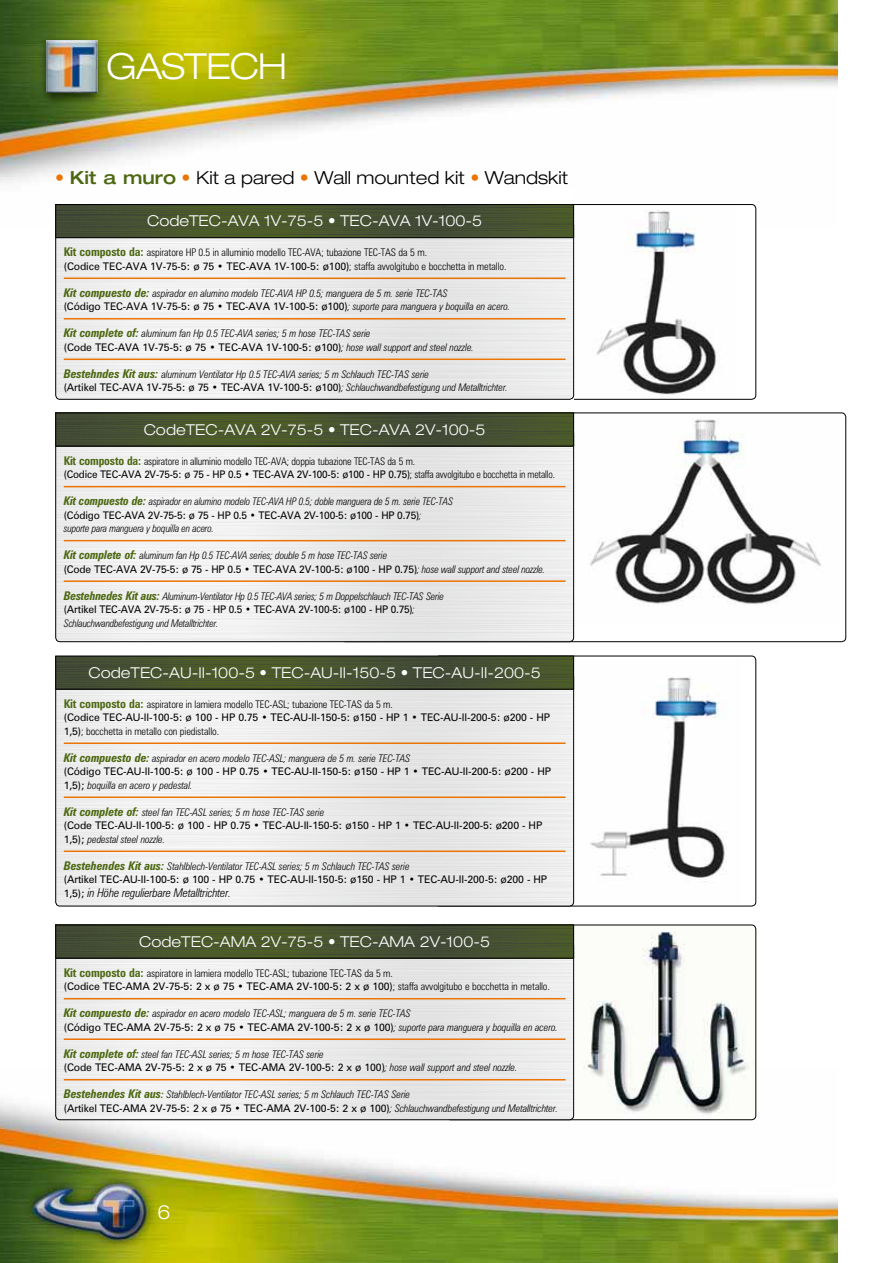
<style>
.page{position:relative;width:893px;height:1263px;background:#fff}
.page>*{position:absolute;margin:0;border:0;box-sizing:border-box;transform-origin:0 0}
.t1{font:300 expanded 36px "Ford";letter-spacing:-.025em;color:#fff}
.t2{font:300 expanded 19.5px "Ford";color:#fff}
.t3{font:300 expanded 18px "Ford";color:#000}
.t4{font:300 expanded 15px "Ford";color:#fff}
.t5{font:italic 300 condensed 12px "Zurich BT";letter-spacing:-.015em;color:#000}
.t6{font:italic 300 condensed 10.5px/13.5px "Zurich BT";letter-spacing:-.01em;color:#000}
.t7{font:300 condensed 10.5px/13.5px "Zurich BT";letter-spacing:-.01em;color:#000}
.t8{font:10.5px/13.5px "Zurich BT";letter-spacing:-.01em;color:#000}
.s1{color:#ec7405}
.s2{font-weight:500;color:#4d6811}
.s3{font-weight:700;font-size:12px;color:#4d6811}
.s4{font-weight:400;font-stretch:normal}
.s5{font-weight:400;font-style:normal;font-stretch:normal}
.s6{font-weight:700;font-style:italic;font-stretch:condensed;font-size:12px;color:#4d6811}
.s7{font-weight:300;font-style:italic;font-stretch:condensed}
.s8{font-weight:400;font-style:normal;font-stretch:normal;font-size:10.5px}
.s9{font-weight:700;color:#4d6811}
</style>
<div class="page">
<img style="left:0;top:0;width:838px;height:226px">
<img style="left:47px;top:40px;width:50px;height:52px">
<img style="left:0;top:1071px;width:838px;height:192px">
<div style="left:446px;top:205px;width:310px;height:194px;background:#fff;border-radius:4px"></div>
<img style="left:596px;top:210px;width:120px;height:185px">
<div style="left:360px;top:189px;width:214px;height:234px;background:#fff"></div>
<img style="left:57px;top:238px;width:515px;height:160px">
<img style="left:57px;top:206px;width:515px;height:30px">
<div style="left:55px;top:204px;width:519px;height:34px;border:1px solid #000"></div>
<hr style="left:64px;top:277px;width:502px;height:2px;background:#ec7405">
<hr style="left:64px;top:318px;width:502px;height:1px;background:#ec7405">
<hr style="left:64px;top:358px;width:502px;height:2px;background:#ec7405">
<img style="left:574px;top:926px;width:182px;height:194px">
<img style="left:56px;top:958px;width:518px;height:162px">
<img style="left:57px;top:926px;width:515px;height:30px">
<div style="left:55px;top:924px;width:519px;height:34px;border:1px solid #000"></div>
<hr style="left:64px;top:998px;width:502px;height:1px;background:#ec7405">
<hr style="left:64px;top:1038px;width:502px;height:2px;background:#ec7405">
<hr style="left:64px;top:1079px;width:502px;height:1px;background:#ec7405">
<img style="left:574px;top:658px;width:151px;height:245px">
<img style="left:56px;top:690px;width:518px;height:216px">
<img style="left:57px;top:658px;width:515px;height:30px">
<div style="left:55px;top:656px;width:519px;height:34px;border:1px solid #000"></div>
<hr style="left:64px;top:742px;width:502px;height:2px;background:#ec7405">
<hr style="left:64px;top:796px;width:502px;height:2px;background:#ec7405">
<hr style="left:64px;top:850px;width:502px;height:2px;background:#ec7405">
<img style="left:574px;top:414px;width:248px;height:209px">
<img style="left:57px;top:446px;width:517px;height:196px">
<img style="left:57px;top:414px;width:515px;height:30px">
<div style="left:55px;top:412px;width:519px;height:34px;border:1px solid #000"></div>
<hr style="left:64px;top:486px;width:502px;height:1px;background:#ec7405">
<hr style="left:64px;top:540px;width:502px;height:1px;background:#ec7405">
<hr style="left:64px;top:580px;width:502px;height:2px;background:#ec7405">
<h1 class="t1" style="left:106px;top:45px;width:182px">GASTECH</h1>
<h3 class="t3" style="left:55px;top:167px;width:514px"><span class="s1">•</span> <span class="s2">Kit a muro</span> <span class="s1">•</span> Kit a pared <span class="s1">•</span> Wall mounted kit <span class="s1">•</span> Wandskit</h3>
<h3 class="t4" style="left:147px;top:212px;width:337px">CodeTEC-AVA 1V-75-5 • TEC-AVA 1V-100-5</h3>
<p class="t7" style="left:64px;top:246px;width:444px"><span class="s3">Kit composto da:</span> aspiratore HP 0.5 in alluminio modello TEC-AVA; tubazione TEC-TAS da 5 m.<br><span class="s4">(Codice TEC-AVA 1V-75-5: ø 75 • TEC-AVA 1V-100-5: ø100)</span>; staffa avvolgitubo e bocchetta in metallo.</p>
<p class="t6" style="left:64px;top:286px;width:448px"><span class="s3">Kit compuesto de:</span> aspirador en alumino modelo TEC-AVA HP 0.5; manguera de 5 m. serie TEC-TAS<br><span class="s5">(Código TEC-AVA 1V-75-5: ø 75 • TEC-AVA 1V-100-5: ø100)</span>; suporte para manguera y boquilla en acero.</p>
<p class="t6" style="left:64px;top:327px;width:412px"><span class="s3">Kit complete of:</span> aluminum fan Hp 0.5 TEC-AVA series; 5 m hose TEC-TAS serie<br><span class="s5">(Code TEC-AVA 1V-75-5: ø 75 • TEC-AVA 1V-100-5: ø100)</span>; hose wall support and steel nozzle.</p>
<p class="t6" style="left:64px;top:367px;width:446px"><span class="s3">Bestehndes Kit aus:</span> aluminum Ventilator Hp 0.5 TEC-AVA series; 5 m Schlauch TEC-TAS serie<br><span class="s5">(Artikel TEC-AVA 1V-75-5: ø 75 • TEC-AVA 1V-100-5: ø100)</span>; Schlauchwandbefestigung und Metalltrichter.</p>
<h3 class="t4" style="left:144px;top:420px;width:343px">CodeTEC-AVA 2V-75-5 • TEC-AVA 2V-100-5</h3>
<p class="t7" style="left:64px;top:454px;width:493px"><span class="s3">Kit composto da:</span> aspiratore in alluminio modello TEC-AVA; doppia tubazione TEC-TAS da 5 m.<br><span class="s4">(Codice TEC-AVA 2V-75-5: ø 75 - HP 0.5 • TEC-AVA 2V-100-5: ø100 - HP 0.75)</span>; staffa avvolgitubo e bocchetta in metallo.</p>
<p class="t6" style="left:64px;top:495px;width:391px"><span class="s3">Kit compuesto de:</span> aspirador en alumino modelo TEC-AVA HP 0.5; doble manguera de 5 m. serie TEC-TAS <span class="s5">(Código TEC-AVA 2V-75-5: ø 75 - HP 0.5 • TEC-AVA 2V-100-5: ø100 - HP 0.75)</span>;<br>suporte para manguera y boquilla en acero.</p>
<p class="t6" style="left:64px;top:549px;width:483px"><span class="s3">Kit complete of:</span> aluminum fan Hp 0.5 TEC-AVA series; double 5 m hose TEC-TAS serie<br><span class="s5">(Code TEC-AVA 2V-75-5: ø 75 - HP 0.5 • TEC-AVA 2V-100-5: ø100 - HP 0.75)</span>; hose wall support and steel nozzle.</p>
<p class="t6" style="left:64px;top:589px;width:382px"><span class="s3">Bestehnedes Kit aus:</span> Aluminum-Ventilator Hp 0.5 TEC-AVA series; 5 m Doppelschlauch TEC-TAS Serie <span class="s5">(Artikel TEC-AVA 2V-75-5: ø 75 - HP 0.5 • TEC-AVA 2V-100-5: ø100 - HP 0.75)</span>;<br>Schlauchwandbefestigung und Metalltrichter.</p>
<h3 class="t4" style="left:89px;top:664px;width:454px">CodeTEC-AU-II-100-5 • TEC-AU-II-150-5 • TEC-AU-II-200-5</h3>
<p class="t7" style="left:64px;top:697px;width:488px"><span class="s3">Kit composto da:</span> aspiratore in lamiera modello TEC-ASL; tubazione TEC-TAS da 5 m.<br><span class="s4">(Codice TEC-AU-II-100-5: ø 100 - HP 0.75 • TEC-AU-II-150-5: ø150 - HP 1 • TEC-AU-II-200-5: ø200 - HP<br>1,5)</span>; bocchetta in metallo con piedistallo.</p>
<p class="t8" style="left:64px;top:751px;width:489px"><span class="s6">Kit compuesto de:</span> <span class="s7">aspirador en acero modelo TEC-ASL; manguera de 5 m. serie TEC-TAS<br></span>(Código TEC-AU-II-100-5: ø 100 - HP 0.75 • TEC-AU-II-150-5: ø150 - HP 1 • TEC-AU-II-200-5: ø200 - HP<br>1,5); <span class="s7">boquilla en acero y pedestal.</span></p>
<p class="t8" style="left:64px;top:805px;width:480px"><span class="s6">Kit complete of:</span> <span class="s7">steel fan TEC-ASL series; 5 m hose TEC-TAS serie<br></span>(Code TEC-AU-II-100-5: ø 100 - HP 0.75 • TEC-AU-II-150-5: ø150 - HP 1 • TEC-AU-II-200-5: ø200 - HP<br>1,5); <span class="s7">pedestal steel nozzle.</span></p>
<p class="t8" style="left:64px;top:859px;width:485px"><span class="s6">Bestehendes Kit aus:</span> <span class="s7">Stahlblech-Ventilator TEC-ASL series; 5 m Schlauch TEC-TAS serie<br></span>(Artikel TEC-AU-II-100-5: ø 100 - HP 0.75 • TEC-AU-II-150-5: ø150 - HP 1 • TEC-AU-II-200-5: ø200 - HP</p>
<p class="t5" style="left:64px;top:885px;width:169px"><span class="s8">1,5);</span> in Höhe regulierbare Metalltrichter.</p>
<h3 class="t4" style="left:139px;top:932px;width:352px">CodeTEC-AMA 2V-75-5 • TEC-AMA 2V-100-5</h3>
<p class="t7" style="left:64px;top:966px;width:488px"><span class="s3">Kit composto da:</span> aspiratore in lamiera modello TEC-ASL; tubazione TEC-TAS da 5 m.<br><span class="s4">(Codice TEC-AMA 2V-75-5: 2 x ø 75 • TEC-AMA 2V-100-5: 2 x ø 100)</span>; staffa avvolgitubo e bocchetta in metallo.</p>
<p class="t6" style="left:64px;top:1007px;width:496px"><span class="s3">Kit compuesto de:</span> aspirador en acero modelo TEC-ASL; manguera de 5 m. serie TEC-TAS<br><span class="s5">(Código TEC-AMA 2V-75-5: 2 x ø 75 • TEC-AMA 2V-100-5: 2 x ø 100)</span>; suporte para manguera y boquilla en acero.</p>
<p class="t6" style="left:64px;top:1047px;width:455px"><span class="s3">Kit complete of:</span> steel fan TEC-ASL series; 5 m hose TEC-TAS serie<br><span class="s5">(Code TEC-AMA 2V-75-5: 2 x ø 75 • TEC-AMA 2V-100-5: 2 x ø 100)</span>; hose wall support and steel nozzle.</p>
<p class="t6" style="left:64px;top:1088px;width:496px"><span class="s3">Bestehendes Kit aus</span><span class="s9">:</span> Stahlblech-Ventilator TEC-ASL series; 5 m Schlauch TEC-TAS Serie<br><span class="s5">(Artikel TEC-AMA 2V-75-5: 2 x ø 75 • TEC-AMA 2V-100-5: 2 x ø 100)</span>; Schlauchwandbefestigung und Metalltrichter.</p>
<h2 class="t2" style="left:157px;top:1200px;width:15px">6</h2>
</div>
